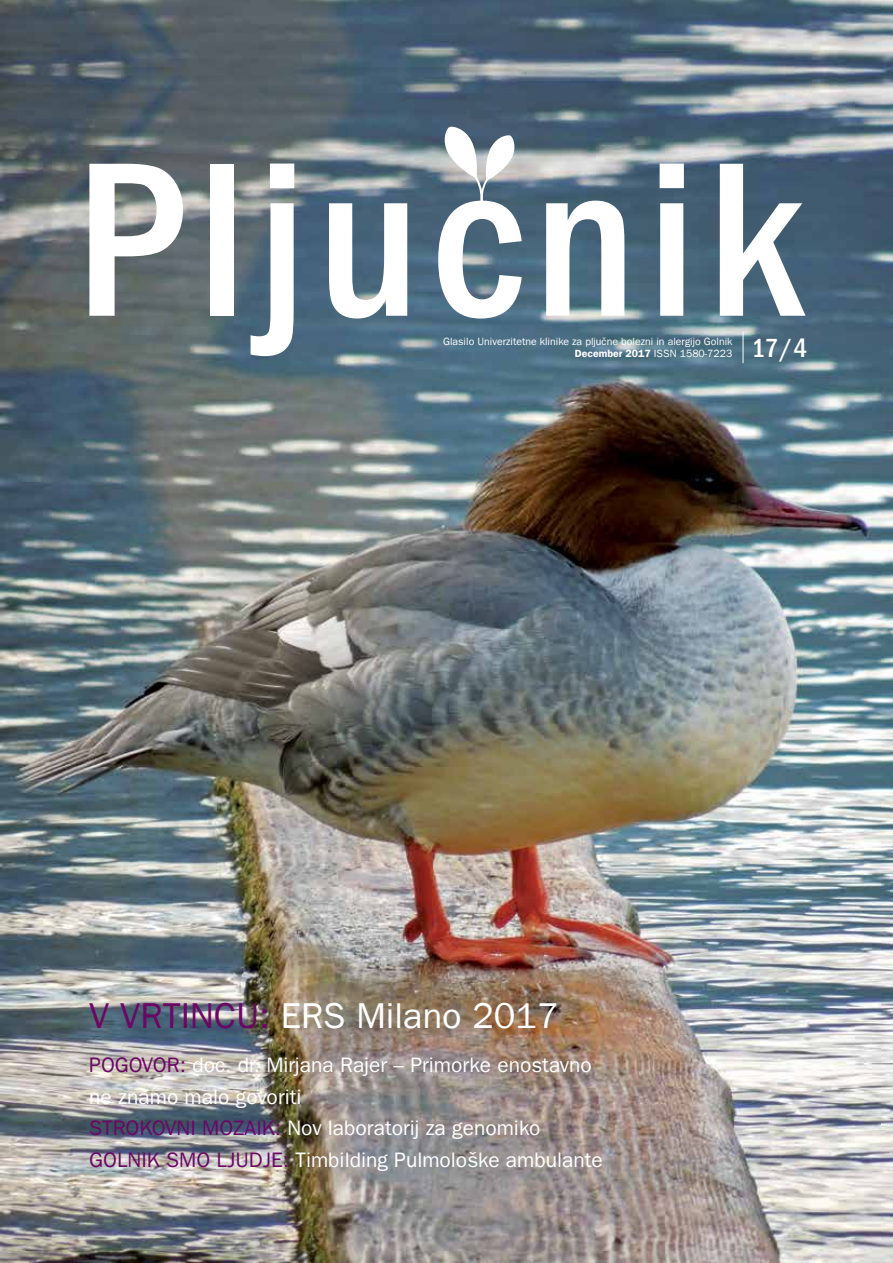
<style>
.page{position:relative;width:893px;height:1263px;background:#fff}
.page>*{position:absolute;margin:0;border:0;box-sizing:border-box;transform-origin:0 0}
.t1{font:500 condensed 228px "Franklin Gothic";letter-spacing:.04em;color:#fff}
.t2{font:36px "Franklin Gothic Std CE Book";color:#fff}
.t3{font:500 condensed 27px "Franklin Gothic";color:#fff}
.t4{font:21px/31.5px "Franklin Gothic Std CE Book";color:#fff}
.t5{font:10.5px "Franklin Gothic Std CE Book";color:#fff}
.s1{font-weight:700}
.s2{color:#6b0765}
</style>
<div class="page">
<img style="left:0;top:0;width:893px;height:1263px">
<svg style="left:441px;top:126px;width:77px;height:75px"></svg>
<hr style="left:743px;top:331px;width:1px;height:32px;background:#fff">
<h1 class="t1" style="left:75px;top:90px;width:730px">Pljucnik</h1>
<p class="t5" style="left:443px;top:335px;width:291px">Glasilo Univerzitetne klinike za pljučne bolezni in alergijo Golnik</p>
<p class="t3" style="left:752px;top:330px;width:57px">17/4</p>
<p class="t5" style="left:575px;top:347px;width:159px"><span class="s1">December 2017</span> I SSN 1580-7223</p>
<h2 class="t2" style="left:89px;top:995px;width:471px"><span class="s2">V vrtincu:</span> ERS Milano 2017</h2>
<p class="t4" style="left:89px;top:1049px;width:515px"><span class="s2">Pogovor:</span> doc. dr. Mirjana Rajer – Primorke enostavno ne znamo malo govoriti<br><span class="s2">Strokovni m ozaik:</span> Nov laboratorij za genomiko <span class="s2">Golnik smo ljudje:</span> Timbilding Pulmološke ambulante</p>
</div>
